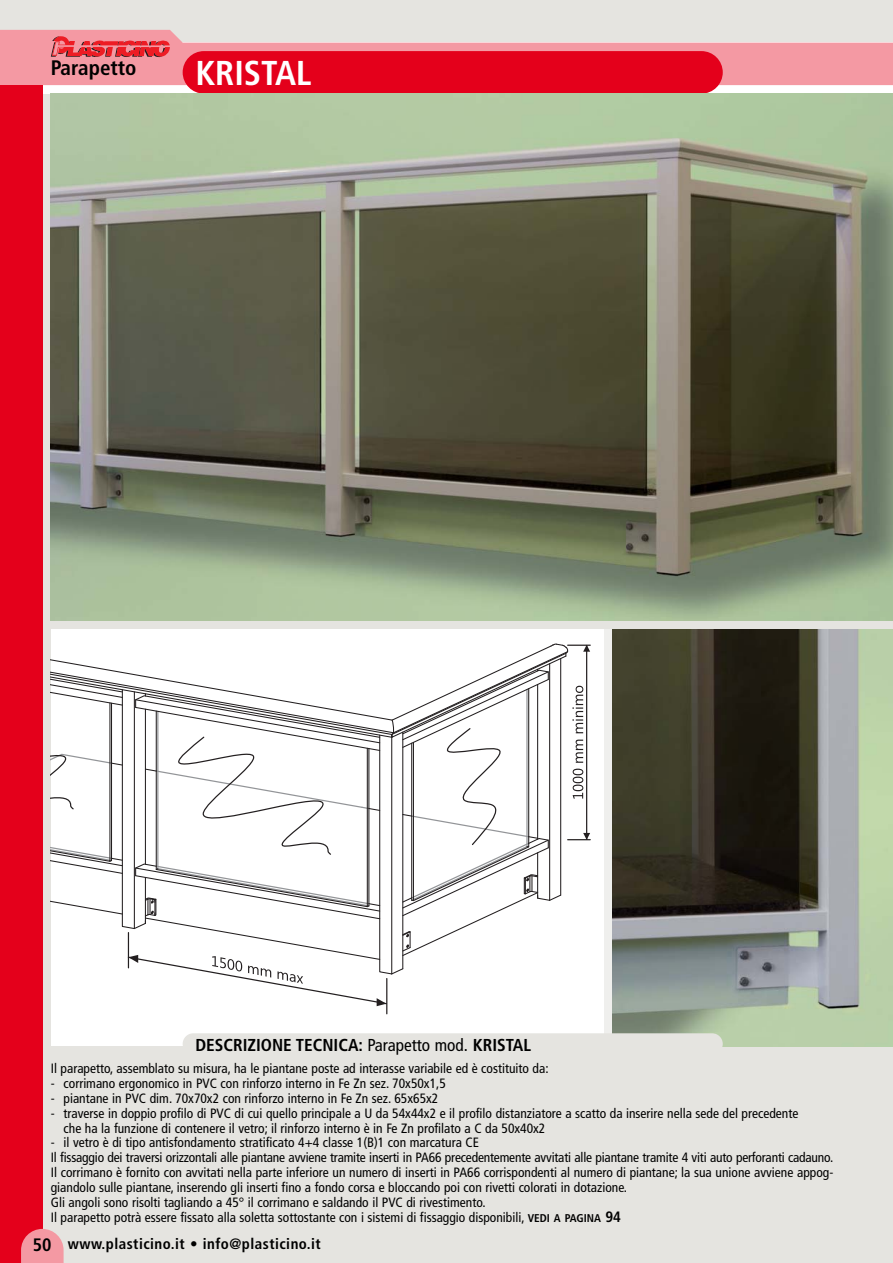
<style>
.page{position:relative;width:893px;height:1263px;background:#fff}
.page>*{position:absolute;margin:0;border:0;box-sizing:border-box;transform-origin:0 0}
.t1{font:700 condensed 34.5px "Frutiger";color:#fff}
.t2{font:700 condensed 21px "Frutiger";color:#000}
.t3{font:700 condensed 17.25px "Frutiger";color:#000}
.t4{font:700 condensed 15px "Frutiger";letter-spacing:.03em;color:#000}
.t5{font:condensed 13.5px/14.9px "Frutiger";color:#000}
.s1{font-weight:400}
.s2{font-weight:700;font-size:11.25px}
.s3{font-weight:700;font-size:15px}
.s4{font-size:18px}
</style>
<div class="page">
<div style="left:0;top:0;width:892px;height:1263px;background:#e5e4e0"></div>
<div style="left:604px;top:629px;width:288px;height:417px;background:#efefed"></div>
<div style="left:0;top:43px;width:892px;height:51px;background:#fff"></div>
<svg style="left:0;top:30px;width:892px;height:55px;fill:#f499a3"></svg>
<div style="left:183px;top:51px;width:540px;height:43px;background:#e4001b;border-radius:21px"></div>
<div style="left:0;top:85px;width:42px;height:1178px;background:#e4001b"></div>
<img style="left:51px;top:94px;width:841px;height:527px">
<div style="left:51px;top:629px;width:553px;height:417px;background:#fff"></div>
<hr style="left:386px;top:979px;width:1px;height:35px;background:#231f20">
<svg style="left:51px;top:643px;width:539px;height:363px"></svg>
<svg style="left:21px;top:1229px;width:43px;height:34px"></svg>
<svg style="left:51px;top:36px;width:119px;height:21px;background:#e25760"></svg>
<img style="left:612px;top:629px;width:280px;height:417px">
<div style="left:183px;top:1033px;width:540px;height:22px;background:#e5e4e0;border-radius:11px"></div>
<h2 class="t2" style="left:51px;top:60px;width:87px">Parapetto</h2>
<h1 class="t1" style="left:195px;top:60px;width:118px">KRISTAL</h1>
<p class="t3" style="left:195px;top:1038px;width:337px">DESCRIZIONE TECNICA: <span class="s1">Parapetto mod.</span> KRISTAL</p>
<p class="t5" style="left:51px;top:1062px;width:499px">Il parapetto, assemblato su misura, ha le piantane poste ad interasse variabile ed è costituito da:</p>
<p class="t5" style="left:51px;top:1077px;width:397px">- corrimano ergonomico in PVC con rinforzo interno in Fe Zn sez. 70x50x1,5</p>
<p class="t5" style="left:51px;top:1092px;width:389px">- piantane in PVC dim. 70x70x2 con rinforzo interno in Fe Zn sez. 65x65x2</p>
<p class="t5" style="left:64px;top:1107px;width:736px;text-indent:-13px">- traverse in doppio profilo di PVC di cui quello principale a U da 54x44x2 e il profilo distanziatore a scatto da inserire nella sede del precedente che ha la funzione di contenere il vetro; il rinforzo interno è in Fe Zn profilato a C da 50x40x2</p>
<p class="t5" style="left:51px;top:1136px;width:784px">- il vetro è di tipo antisfondamento stratificato 4+4 classe 1(B)1 con marcatura CE<br>Il fissaggio dei traversi orizzontali alle piantane avviene tramite inserti in PA66 precedentemente avvitati alle piantane tramite 4 viti auto perforanti cadauno.<br>Il corrimano è fornito con avvitati nella parte inferiore un numero di inserti in PA66 corrispondenti al numero di piantane; la sua unione avviene appog&shy;giandolo sulle piantane, inserendo gli inserti fino a fondo corsa e bloccando poi con rivetti colorati in dotazione.<br>Gli angoli sono risolti tagliando a 45° il corrimano e saldando il PVC di rivestimento.<br>Il parapetto potrà essere fissato alla soletta sottostante con i sistemi di fissaggio disponibili, <span class="s2">VEDI A PAGINA</span> <span class="s3">94</span></p>
<p class="t4" style="left:33px;top:1237px;width:289px"><span class="s4">50</span> www.plasticino.it • info@plasticino.it</p>
</div>
